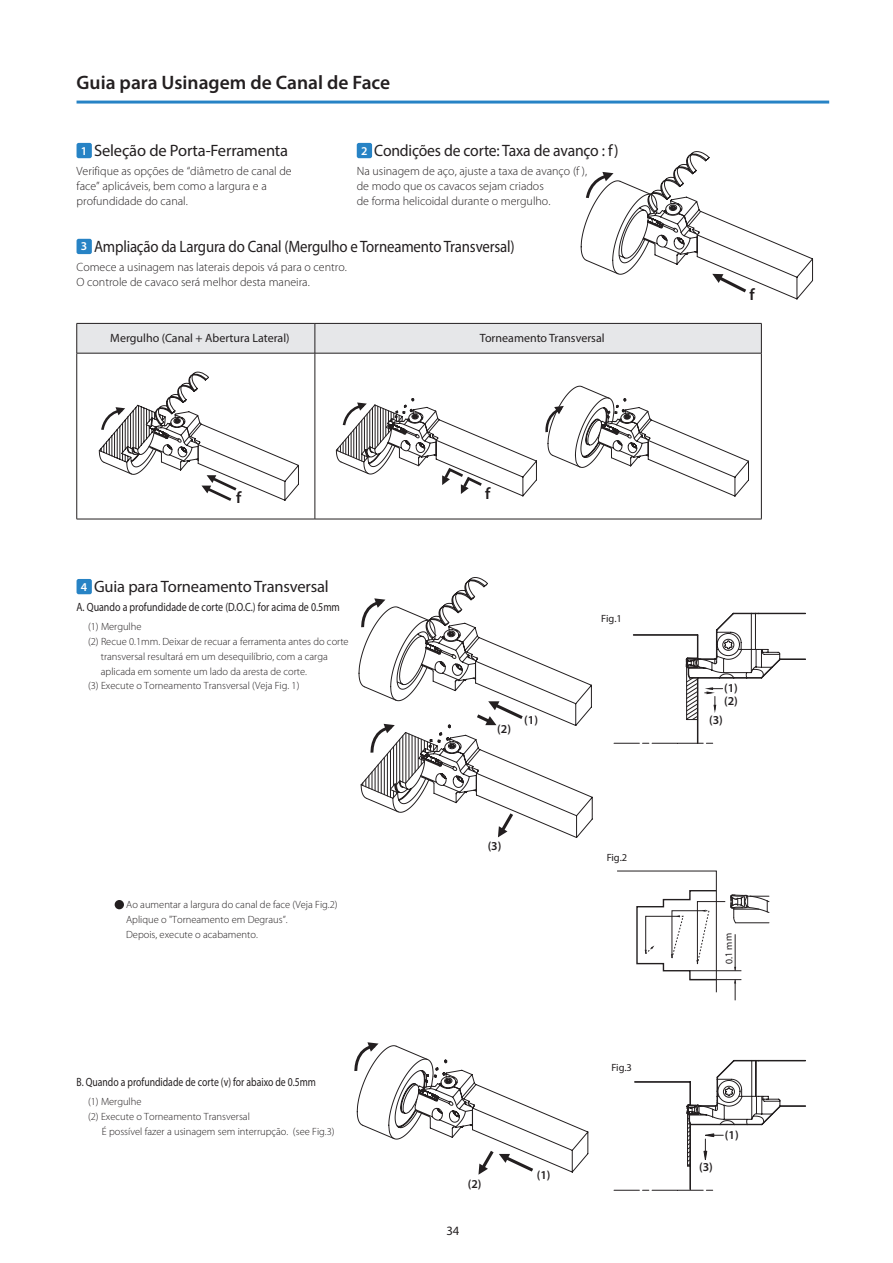
<style>
.page{position:relative;width:893px;height:1263px;background:#fff}
.page>*{position:absolute;margin:0;border:0;box-sizing:border-box;transform-origin:0 0}
.t1{font:600 19.5px "Myriad Pro";color:#231f20}
.t2{font:16.5px "Myriad Pro";letter-spacing:-.01em;color:#231f20;scale:.9 1}
.t3{font:16.5px "Myriad Pro";letter-spacing:-.01em;color:#231f20}
.t4{font:16.5px "Myriad Pro";letter-spacing:-.01em;color:#231f20;scale:.95 1}
.t5{font:600 16.5px "Myriad Pro";color:#231f20}
.t6{font:16.5px "Shin Go Pro Regular 90 pv RKSJ H";color:#231f20}
.t7{font:12.75px "Myriad Pro";color:#231f20}
.t8{font:600 12.15px/12.9px "Myriad Pro";color:#231f20}
.t9{font:300 12px/15px "Myriad Pro";color:#231f20}
.t10{font:12px "Myriad Pro";color:#231f20}
.t11{font:12px "Myriad Pro";color:#231f20;scale:.83 1}
.t12{font:12px "Myriad Pro";color:#231f20;scale:.81 1}
.t13{font:300 10.5px/14.9px "Myriad Pro";color:#231f20}
.t14{font:10.5px "Myriad Pro";letter-spacing:-.015em;color:#231f20}
.t15{font:9.9px "Myriad Pro";color:#231f20}
.s1{font-weight:600;font-size:12px;color:#fff}
</style>
<div class="page">
<hr style="left:77px;top:101px;width:752px;height:3px;background:#2783c5">
<div style="left:115px;top:900px;width:9px;height:9px;background:#231f20;border-radius:50%"></div>
<svg style="left:76px;top:323px;width:686px;height:30px;background:#dddddf"></svg>
<hr style="left:77px;top:353px;width:238px;height:1px;background:#231f20">
<hr style="left:76px;top:353px;width:1px;height:166px;background:#231f20">
<hr style="left:315px;top:353px;width:447px;height:1px;background:#231f20">
<hr style="left:315px;top:353px;width:1px;height:166px;background:#231f20">
<hr style="left:761px;top:353px;width:1px;height:166px;background:#231f20">
<hr style="left:77px;top:519px;width:238px;height:1px;background:#231f20">
<hr style="left:315px;top:519px;width:447px;height:1px;background:#231f20">
<svg style="left:581px;top:151px;width:233px;height:149px"></svg>
<div style="left:77px;top:143px;width:15px;height:15px;background:#2783c5;border-radius:2px"></div>
<div style="left:77px;top:579px;width:15px;height:15px;background:#2783c5;border-radius:2px"></div>
<div style="left:77px;top:239px;width:15px;height:15px;background:#2783c5;border-radius:2px"></div>
<div style="left:357px;top:143px;width:15px;height:15px;background:#2783c5;border-radius:2px"></div>
<svg style="left:76px;top:361px;width:673px;height:148px"></svg>
<svg style="left:358px;top:577px;width:235px;height:261px"></svg>
<svg style="left:354px;top:1042px;width:235px;height:133px"></svg>
<svg style="left:617px;top:870px;width:153px;height:130px"></svg>
<svg style="left:614px;top:613px;width:192px;height:131px"></svg>
<svg style="left:614px;top:1060px;width:192px;height:131px"></svg>
<h1 class="t1" style="left:77px;top:70px;width:315px">Guia para Usinagem de Canal de Face</h1>
<h2 class="t3" style="left:81px;top:141px;width:209px"><span class="s1">1</span> Seleção de Porta-Ferramenta</h2>
<p class="t9" style="left:77px;top:164px;width:217px">Verifique as opções de “diâmetro de canal de face” aplicáveis, bem como a largura e a profundidade do canal.</p>
<h2 class="t6" style="left:529px;top:127px;width:31px">図2</h2>
<h2 class="t4" style="left:361px;top:141px;width:273px"><span class="s1">2</span> Condições de corte: Taxa de avanço : f)</h2>
<p class="t9" style="left:357px;top:164px;width:232px">Na usinagem de aço, ajuste a taxa de avanço (f ), de modo que os cavacos sejam criados<br>de forma helicoidal durante o mergulho.</p>
<h2 class="t2" style="left:81px;top:236px;width:483px"><span class="s1">3</span> Ampliação da Largura do Canal (Mergulho e Torneamento Transversal)</h2>
<p class="t9" style="left:77px;top:260px;width:272px">Comece a usinagem nas laterais depois vá para o centro.<br>O controle de cavaco será melhor desta maneira.</p>
<p class="t10" style="left:110px;top:331px;width:181px">Mergulho (Canal + Abertura Lateral)</p>
<p class="t10" style="left:480px;top:331px;width:126px">Torneamento Transversal</p>
<h2 class="t5" style="left:236px;top:487px;width:7px">f</h2>
<h2 class="t3" style="left:81px;top:577px;width:249px"><span class="s1">4</span> Guia para Torneamento Transversal</h2>
<p class="t11" style="left:77px;top:600px;width:319px">A. Quando a profundidade de corte (D.O.C.) for acima de 0.5mm</p>
<p class="t13" style="left:88px;top:619px;width:55px">(1) Mergulhe</p>
<p class="t13" style="left:88px;top:634px;width:262px">(2) Recue 0.1mm. Deixar de recuar a ferramenta antes do corte</p>
<p class="t13" style="left:101px;top:649px;width:229px">transversal resultará em um desequilíbrio, com a carga</p>
<p class="t13" style="left:101px;top:664px;width:208px">aplicada em somente um lado da aresta de corte.</p>
<p class="t13" style="left:88px;top:679px;width:213px">(3) Execute o Torneamento Transversal (Veja Fig. 1)</p>
<p class="t13" style="left:126px;top:897px;width:213px">Ao aumentar a largura do canal de face (Veja Fig.2)<br>Aplique o "Torneamento em Degraus”.<br>Depois, execute o acabamento.</p>
<p class="t12" style="left:77px;top:1075px;width:297px">B. Quando a profundidade de corte (v) for abaixo de 0.5mm</p>
<p class="t13" style="left:88px;top:1094px;width:55px">(1) Mergulhe</p>
<p class="t13" style="left:88px;top:1109px;width:163px">(2) Execute o Torneamento Transversal</p>
<p class="t13" style="left:102px;top:1124px;width:234px">É possível fazer a usinagem sem interrupção. (see Fig.3)</p>
<h2 class="t5" style="left:485px;top:483px;width:7px">f</h2>
<p class="t8" style="left:497px;top:722px;width:15px">(2)</p>
<p class="t8" style="left:524px;top:713px;width:15px">(1)</p>
<p class="t8" style="left:488px;top:839px;width:15px">(3)</p>
<p class="t14" style="left:601px;top:612px;width:22px">Fig.1</p>
<p class="t14" style="left:607px;top:851px;width:22px">Fig.2</p>
<p class="t8" style="left:468px;top:1177px;width:15px">(2)</p>
<p class="t7" style="left:446px;top:1223px;width:15px">34</p>
<p class="t8" style="left:537px;top:1168px;width:15px">(1)</p>
<p class="t14" style="left:611px;top:1061px;width:22px">Fig.3</p>
<h2 class="t5" style="left:749px;top:284px;width:7px">f</h2>
<p class="t8" style="left:724px;top:681px;width:15px">(1) (2)</p>
<p class="t8" style="left:709px;top:713px;width:15px">(3)</p>
<p class="t15" style="left:723px;top:964px;width:32px;rotate:-91deg">0.1 mm</p>
<p class="t8" style="left:699px;top:1160px;width:15px">(3)</p>
<p class="t8" style="left:725px;top:1128px;width:15px">(1)</p>
</div>
